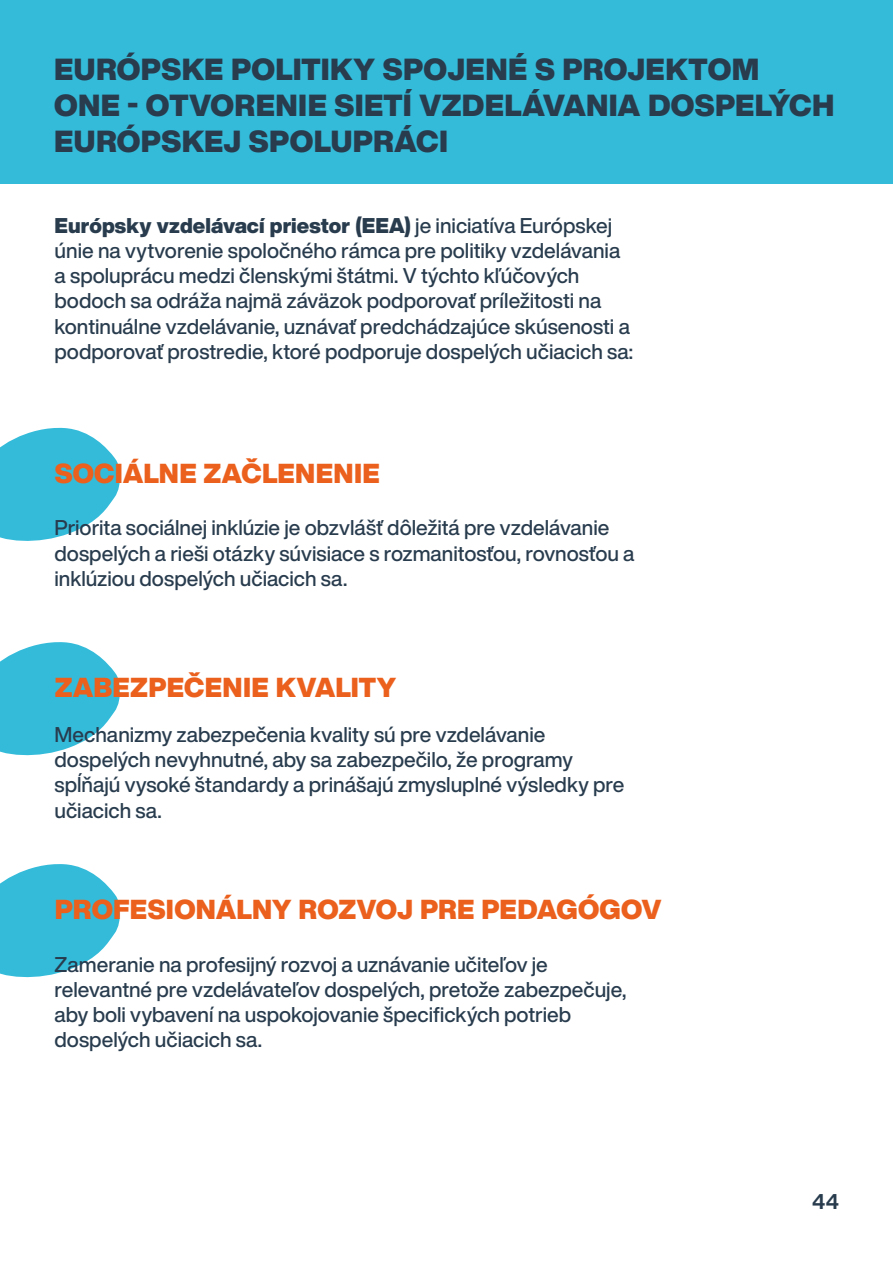
<style>
.page{position:relative;width:893px;height:1263px;background:#fff}
.page>*{position:absolute;margin:0;border:0;box-sizing:border-box;transform-origin:0 0}
.t1{font:900 30px/36px "Helvetica Now Display";letter-spacing:.01em;color:#283c4e}
.t2{font:900 27px "Helvetica Now Display";letter-spacing:.01em;color:#eb601d}
.t3{font:500 21px/25.2px "Helvetica Now Display";color:#283c4e}
.t4{font:700 21px "Helvetica Now Display";color:#283c4e}
.s1{font-weight:900}
</style>
<div class="page">
<div style="left:0;top:0;width:893px;height:183px;background:#34bbda"></div>
<svg style="left:0;top:427px;width:120px;height:114px"></svg>
<svg style="left:0;top:642px;width:120px;height:114px"></svg>
<svg style="left:0;top:864px;width:120px;height:114px"></svg>
<h1 class="t1" style="left:54px;top:52px;width:782px">EURÓPSKE POLITIKY SPOJENÉ S PROJEKTOM<br>ONE - OTVORENIE SIETÍ VZDELÁVANIA DOSPELÝCH<br>EURÓPSKEJ SPOLUPRÁCI</h1>
<p class="t3" style="left:55px;top:213px;width:580px"><span class="s1">Európsky vzdelávací priestor (EEA)</span> je iniciatíva Európskej únie na vytvorenie spoločného rámca pre politiky vzdelávania a spoluprácu medzi členskými štátmi. V týchto kľúčových bodoch sa odráža najmä záväzok podporovať príležitosti na kontinuálne vzdelávanie, uznávať predchádzajúce skúsenosti a podporovať prostredie, ktoré podporuje dospelých učiacich sa:</p>
<p class="t2" style="left:55px;top:455px;width:327px">SOCIÁLNE ZAČLENENIE</p>
<p class="t3" style="left:55px;top:515px;width:581px">Priorita sociálnej inklúzie je obzvlášť dôležitá pre vzdelávanie dospelých a rieši otázky súvisiace s rozmanitosťou, rovnosťou a inklúziou dospelých učiacich sa.</p>
<p class="t2" style="left:55px;top:669px;width:343px">ZABEZPEČENIE KVALITY</p>
<p class="t3" style="left:55px;top:722px;width:571px">Mechanizmy zabezpečenia kvality sú pre vzdelávanie dospelých nevyhnutné, aby sa zabezpečilo, že programy spĺňajú vysoké štandardy a prinášajú zmysluplné výsledky pre učiacich sa.</p>
<p class="t2" style="left:55px;top:891px;width:608px">PROFESIONÁLNY ROZVOJ PRE PEDAGÓGOV</p>
<p class="t3" style="left:55px;top:951px;width:573px">Zameranie na profesijný rozvoj a uznávanie učiteľov je relevantné pre vzdelávateľov dospelých, pretože zabezpečuje, aby boli vybavení na uspokojovanie špecifických potrieb dospelých učiacich sa.</p>
<p class="t4" style="left:812px;top:1187px;width:28px">44</p>
</div>
